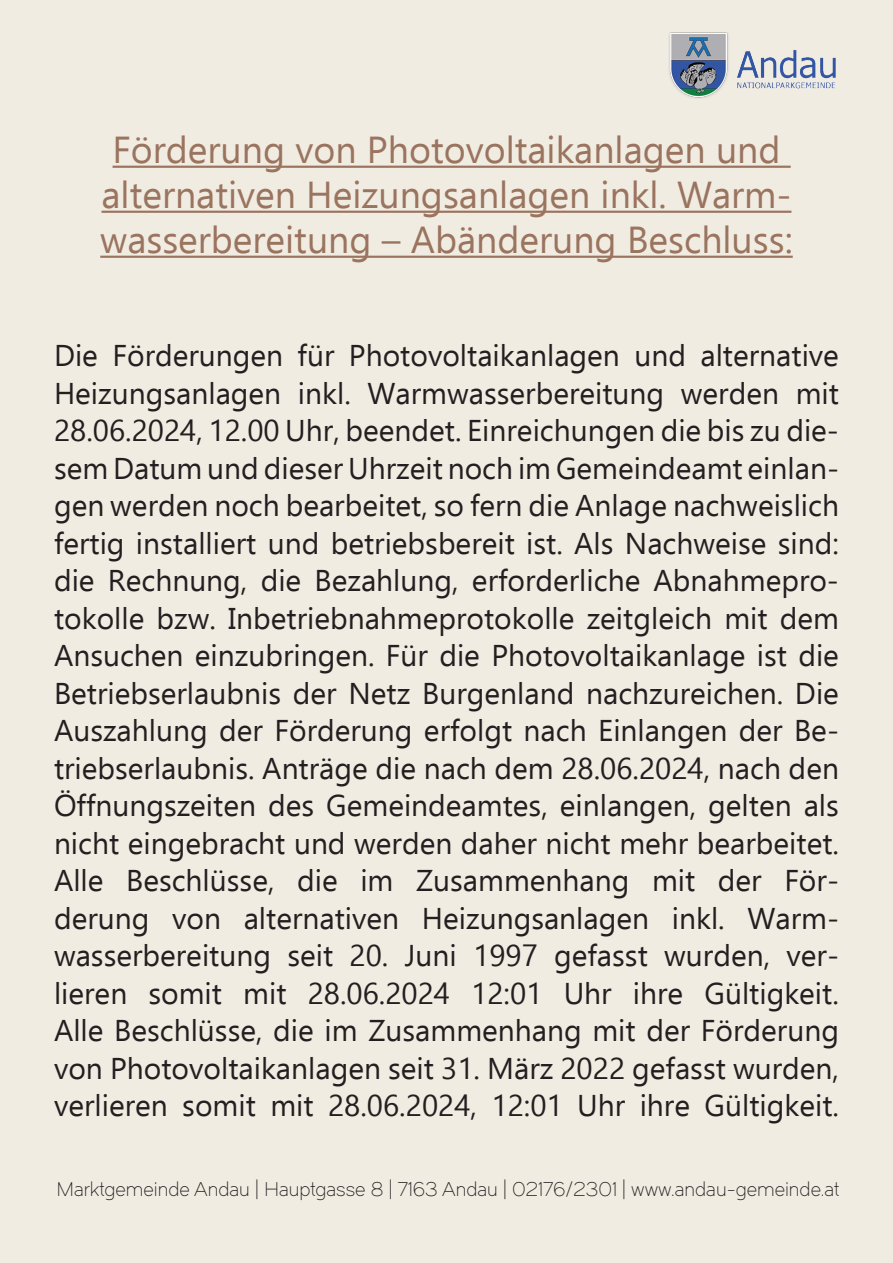
<style>
.page{position:relative;width:893px;height:1263px;background:#f1ece2}
.page>*{position:absolute;margin:0;border:0;box-sizing:border-box;transform-origin:0 0}
.t1{font:37.5px/45px "Ebrima";color:#9a745f;text-align:center}
.t2{font:30px/37.5px "Ebrima";color:#231f20;text-align:justify}
.t3{font:19.5px "Dual 300";color:#231f20}
</style>
<div class="page">
<hr style="left:113px;top:166px;width:678px;height:2px;background:#9a745f">
<hr style="left:102px;top:211px;width:689px;height:2px;background:#9a745f">
<hr style="left:100px;top:256px;width:693px;height:2px;background:#9a745f">
<img style="left:669px;top:32px;width:167px;height:67px">
<p class="t1" style="left:100px;top:126px;width:694px">Förderung von Photovoltaikanlagen und alternativen Heizungsanlagen inkl. Warm&shy;wasserbereitung – Abänderung Beschluss:</p>
<p class="t2" style="left:54px;top:336px;width:786px">Die Förderungen für Photovoltaikanlagen und alternative Heizungsanlagen inkl. Warmwasserbereitung werden mit 28.06.2024, 12.00 Uhr, beendet. Einreichungen die bis zu die&shy;sem Datum und dieser Uhrzeit noch im Gemeindeamt einlan&shy;gen werden noch bearbeitet, so fern die Anlage nachweislich fertig installiert und betriebsbereit ist. Als Nachweise sind: die Rechnung, die Bezahlung, erforderliche Abnahmepro&shy;tokolle bzw. Inbetriebnahmeprotokolle zeitgleich mit dem Ansuchen einzubringen. Für die Photovoltaikanlage ist die Betriebserlaubnis der Netz Burgenland nachzureichen. Die Auszahlung der Förderung erfolgt nach Einlangen der Be&shy;triebserlaubnis. Anträge die nach dem 28.06.2024, nach den Öffnungszeiten des Gemeindeamtes, einlangen, gelten als nicht eingebracht und werden daher nicht mehr bearbeitet.<br>Alle Beschlüsse, die im Zusammenhang mit der För&shy;derung von alternativen Heizungsanlagen inkl. Warm&shy;wasserbereitung seit 20. Juni 1997 gefasst wurden, ver&shy;lieren somit mit 28.06.2024 12:01 Uhr ihre Gültigkeit.<br>Alle Beschlüsse, die im Zusammenhang mit der Förderung von Photovoltaikanlagen seit 31. März 2022 gefasst wurden, verlieren somit mit 28.06.2024, 12:01 Uhr ihre Gültigkeit.</p>
<p class="t3" style="left:57px;top:1177px;width:784px">Marktgemeinde Andau | Hauptgasse 8 | 7163 Andau | 02176/2301 | www.andau-gemeinde.at</p>
</div>
